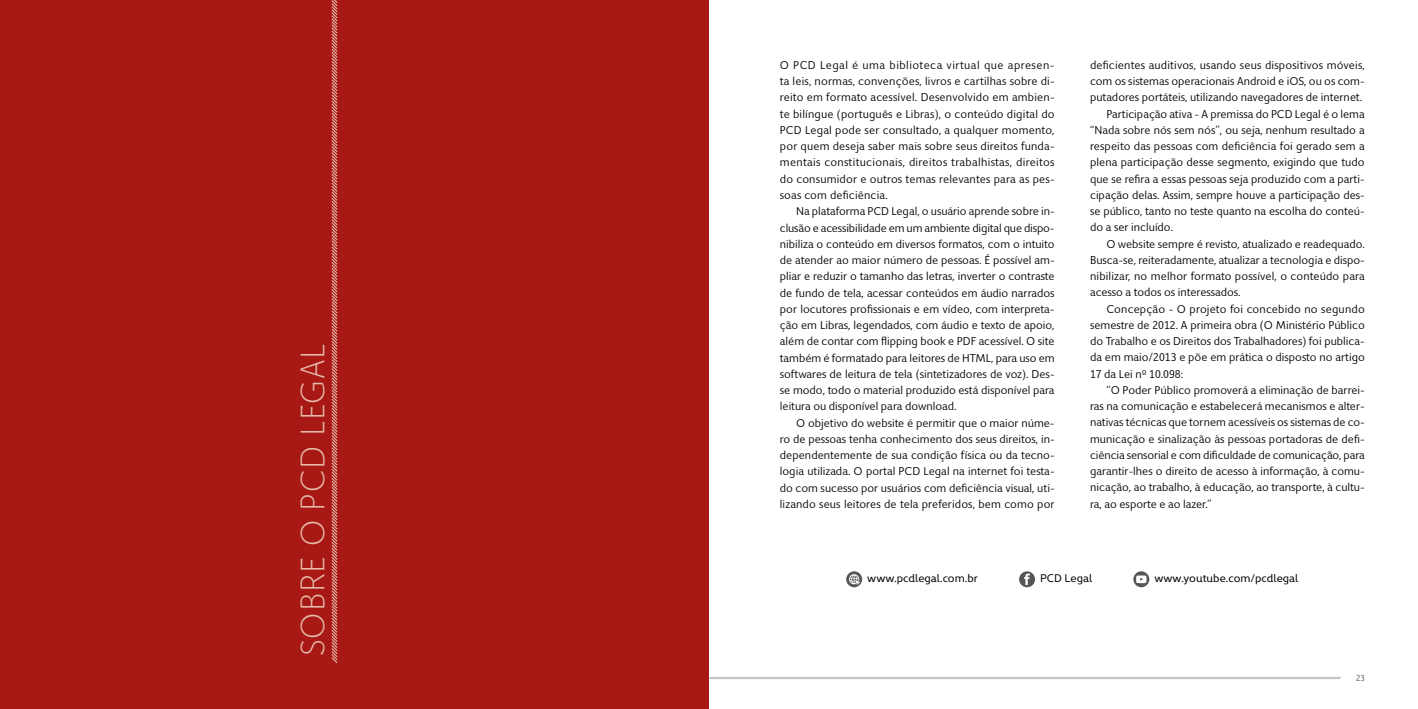
<style>
.page{position:relative;width:1418px;height:709px;background:#fff}
.page>*{position:absolute;margin:0;border:0;box-sizing:border-box;transform-origin:0 0}
.t1{font:300 33.75px "Giacomo";letter-spacing:.01em;color:#e4b9a8}
.t2{font:11.25px/16.2px "Giacomo";color:#000;text-align:justify}
.t3{font:11.25px "Kyrial Display Pro";color:#000}
.t4{font:300 8.75px "Giacomo";color:#000}
</style>
<div class="page">
<svg style="left:709px;top:676px;width:632px;height:3px"></svg>
<div style="left:0;top:0;width:709px;height:709px;background:#a81815"></div>
<svg style="left:331px;top:0;width:7px;height:664px"></svg>
<svg style="left:846px;top:571px;width:16px;height:16px"></svg>
<svg style="left:1019px;top:571px;width:16px;height:16px"></svg>
<svg style="left:1133px;top:571px;width:16px;height:16px"></svg>
<h1 class="t1" style="left:294px;top:656px;width:314px;rotate:-90deg">SOBRE O PCD LEGAL</h1>
<p class="t2" style="left:780px;top:57px;width:276px">O PCD Legal é uma biblioteca virtual que apresen&shy;ta leis, normas, convenções, livros e cartilhas sobre di&shy;reito em formato acessível. Desenvolvido em ambien&shy;te bilíngue (português e Libras), o conteúdo digital do PCD Legal pode ser consultado, a qualquer momento, por quem deseja saber mais sobre seus direitos funda&shy;mentais constitucionais, direitos trabalhistas, direitos do consumidor e outros temas relevantes para as pes&shy;soas com deficiência.</p>
<p class="t2" style="left:780px;top:203px;width:276px;text-indent:16px">Na plataforma PCD Legal, o usuário aprende sobre in&shy;clusão e acessibilidade em um ambiente digital que dispo&shy;nibiliza o conteúdo em diversos formatos, com o intuito de atender ao maior número de pessoas. É possível am&shy;pliar e reduzir o tamanho das letras, inverter o contraste de fundo de tela, acessar conteúdos em áudio narrados por locutores profissionais e em vídeo, com interpreta&shy;ção em Libras, legendados, com áudio e texto de apoio, além de contar com flipping book e PDF acessível. O site também é formatado para leitores de HTML, para uso em softwares de leitura de tela (sintetizadores de voz). Des&shy;se modo, todo o material produzido está disponível para leitura ou disponível para download.</p>
<p class="t2" style="left:780px;top:415px;width:276px;text-indent:16px">O objetivo do website é permitir que o maior núme&shy;ro de pessoas tenha conhecimento dos seus direitos, in&shy;dependentemente de sua condição física ou da tecno&shy;logia utilizada. O portal PCD Legal na internet foi testa&shy;do com sucesso por usuários com deficiência visual, uti&shy;lizando seus leitores de tela preferidos, bem como por</p>
<p class="t2" style="left:1090px;top:57px;width:276px">deficientes auditivos, usando seus dispositivos móveis,</p>
<p class="t2" style="left:1090px;top:73px;width:276px">com os sistemas operacionais Android e iOS, ou os com-</p>
<p class="t2" style="left:1090px;top:90px;width:273px">putadores portáteis, utilizando navegadores de internet.</p>
<p class="t2" style="left:1106px;top:106px;width:260px">Participação ativa - A premissa do PCD Legal é o lema</p>
<p class="t2" style="left:1090px;top:122px;width:276px">“Nada sobre nós sem nós”, ou seja, nenhum resultado a</p>
<p class="t2" style="left:1090px;top:138px;width:276px">respeito das pessoas com deficiência foi gerado sem a</p>
<p class="t2" style="left:1090px;top:155px;width:276px">plena participação desse segmento, exigindo que tudo</p>
<p class="t2" style="left:1090px;top:171px;width:276px">que se refira a essas pessoas seja produzido com a parti-</p>
<p class="t2" style="left:1090px;top:187px;width:276px">cipação delas. Assim, sempre houve a participação des-</p>
<p class="t2" style="left:1090px;top:203px;width:276px">se público, tanto no teste quanto na escolha do conteú-</p>
<p class="t2" style="left:1090px;top:220px;width:84px">do a ser incluído.</p>
<p class="t2" style="left:1106px;top:236px;width:260px">O website sempre é revisto, atualizado e readequado.</p>
<p class="t2" style="left:1090px;top:252px;width:276px">Busca-se, reiteradamente, atualizar a tecnologia e dispo-</p>
<p class="t2" style="left:1090px;top:268px;width:276px">nibilizar, no melhor formato possível, o conteúdo para</p>
<p class="t2" style="left:1090px;top:285px;width:152px">acesso a todos os interessados.</p>
<p class="t2" style="left:1106px;top:301px;width:260px">Concepção - O projeto foi concebido no segundo</p>
<p class="t2" style="left:1090px;top:317px;width:276px">semestre de 2012. A primeira obra (O Ministério Público</p>
<p class="t2" style="left:1090px;top:333px;width:276px">do Trabalho e os Direitos dos Trabalhadores) foi publica-</p>
<p class="t2" style="left:1090px;top:349px;width:276px">da em maio/2013 e põe em prática o disposto no artigo</p>
<p class="t2" style="left:1090px;top:366px;width:94px">17 da Lei nº 10.098:</p>
<p class="t2" style="left:1106px;top:382px;width:260px">“O Poder Público promoverá a eliminação de barrei-</p>
<p class="t2" style="left:1090px;top:398px;width:276px">ras na comunicação e estabelecerá mecanismos e alter-</p>
<p class="t2" style="left:1090px;top:414px;width:276px">nativas técnicas que tornem acessíveis os sistemas de co-</p>
<p class="t2" style="left:1090px;top:431px;width:276px">municação e sinalização às pessoas portadoras de defi-</p>
<p class="t2" style="left:1090px;top:447px;width:276px">ciência sensorial e com dificuldade de comunicação, para</p>
<p class="t2" style="left:1090px;top:463px;width:276px">garantir-lhes o direito de acesso à informação, à comu-</p>
<p class="t2" style="left:1090px;top:479px;width:276px">nicação, ao trabalho, à educação, ao transporte, à cultu-</p>
<p class="t2" style="left:1090px;top:496px;width:123px">ra, ao esporte e ao lazer.”</p>
<p class="t3" style="left:867px;top:570px;width:112px">www.pcdlegal.com.br</p>
<p class="t3" style="left:1040px;top:570px;width:54px">PCD Legal</p>
<p class="t3" style="left:1154px;top:570px;width:145px">www.youtube.com/pcdlegal</p>
<p class="t4" style="left:1356px;top:673px;width:10px">23</p>
</div>
